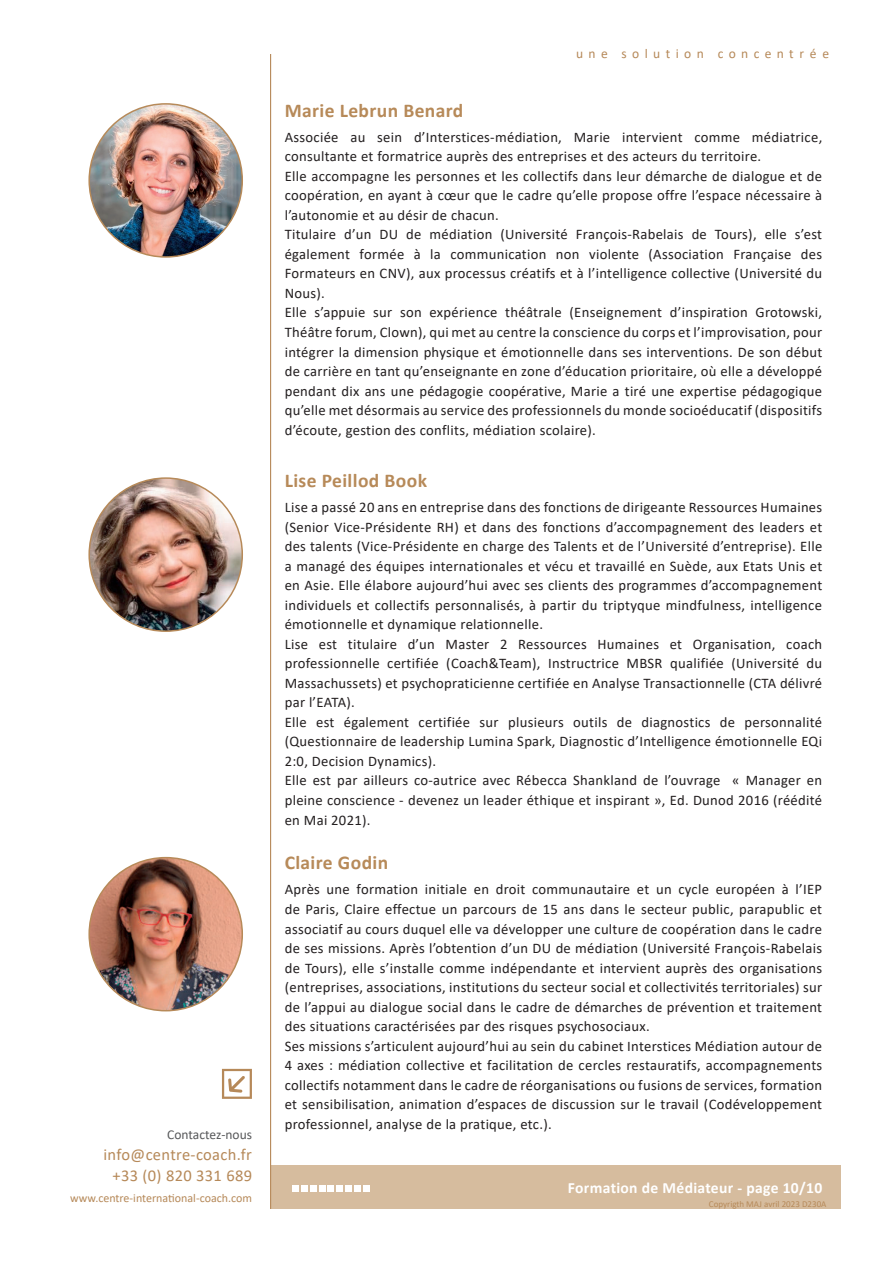
<style>
.page{position:relative;width:893px;height:1263px;background:#fff}
.page>*{position:absolute;margin:0;border:0;box-sizing:border-box;transform-origin:0 0}
.t1{font:700 19.5px "Calibri";letter-spacing:.02em;color:#b78a59}
.t2{font:16.5px/21px "Calibri";letter-spacing:.02em;color:#b68959;text-align:center}
.t3{font:700 15.6px "Calibri";letter-spacing:.02em;color:#fff}
.t4{font:14.7px/19.5px "Calibri";letter-spacing:.02em;color:#231f20}
.t5{font:13.5px "Calibri";letter-spacing:.4em;color:#b68959}
.t6{font:13.5px "Calibri";color:#57585a}
.t7{font:12px "Calibri";color:#b68959}
.t8{font:9px "Calibri";color:#b68959}
</style>
<div class="page">
<div style="left:271px;top:1166px;width:569px;height:43px;background:#d6bc9e"></div>
<div style="left:363px;top:1185px;width:7px;height:7px;background:#fff"></div>
<div style="left:354px;top:1185px;width:7px;height:7px;background:#fff"></div>
<div style="left:346px;top:1185px;width:6px;height:7px;background:#fff"></div>
<div style="left:337px;top:1185px;width:6px;height:7px;background:#fff"></div>
<div style="left:328px;top:1185px;width:6px;height:7px;background:#fff"></div>
<div style="left:319px;top:1185px;width:6px;height:7px;background:#fff"></div>
<div style="left:310px;top:1185px;width:6px;height:7px;background:#fff"></div>
<div style="left:301px;top:1185px;width:6px;height:7px;background:#fff"></div>
<div style="left:292px;top:1185px;width:7px;height:7px;background:#fff"></div>
<hr style="left:270px;top:54px;width:1px;height:1155px;background:#b68959">
<svg style="left:222px;top:1069px;width:30px;height:30px"></svg>
<img style="left:89px;top:858px;width:153px;height:153px;border-radius:50%">
<img style="left:89px;top:478px;width:153px;height:153px;border-radius:50%">
<img style="left:89px;top:104px;width:153px;height:153px;border-radius:50%">
<p class="t6" style="left:167px;top:1125px;width:86px">Contactez-nous</p>
<p class="t2" style="left:104px;top:1143px;width:150px">info@centre-coach.fr +33 (0) 820 331 689</p>
<p class="t7" style="left:70px;top:1189px;width:183px">www.centre-international-coach.com</p>
<p class="t5" style="left:576px;top:44px;width:255px">une solution concentrée</p>
<h1 class="t1" style="left:285px;top:96px;width:180px">Marie Lebrun Benard</h1>
<p class="t4" style="left:285px;top:127px;width:539px">Associée au sein d’Interstices-médiation, Marie intervient comme médiatrice, consultante et formatrice auprès des entreprises et des acteurs du territoire.<br>Elle accompagne les personnes et les collectifs dans leur démarche de dialogue et de coopération, en ayant à cœur que le cadre qu’elle propose offre l’espace nécessaire à l’autonomie et au désir de chacun.<br>Titulaire d’un DU de médiation (Université François-Rabelais de Tours), elle s’est également formée à la communication non violente (Association Française des Formateurs en CNV), aux processus créatifs et à l’intelligence collective (Université du Nous).<br>Elle s’appuie sur son expérience théâtrale (Enseignement d’inspiration Grotowski, Théâtre forum, Clown), qui met au centre la conscience du corps et l’improvisation, pour intégrer la dimension physique et émotionnelle dans ses interventions. De son début de carrière en tant qu’enseignante en zone d’éducation prioritaire, où elle a développé pendant dix ans une pédagogie coopérative, Marie a tiré une expertise pédagogique qu’elle met désormais au service des professionnels du monde socioéducatif (dispositifs d’écoute, gestion des conflits, médiation scolaire).</p>
<h1 class="t1" style="left:285px;top:467px;width:144px">Lise Peillod Book</h1>
<p class="t4" style="left:285px;top:497px;width:539px">Lise a passé 20 ans en entreprise dans des fonctions de dirigeante Ressources Humaines (Senior Vice-Présidente RH) et dans des fonctions d’accompagnement des leaders et des talents (Vice-Présidente en charge des Talents et de l’Université d’entreprise). Elle a managé des équipes internationales et vécu et travaillé en Suède, aux Etats Unis et en Asie. Elle élabore aujourd’hui avec ses clients des programmes d’accompagnement individuels et collectifs personnalisés, à partir du triptyque mindfulness, intelligence émotionnelle et dynamique relationnelle.<br>Lise est titulaire d’un Master 2 Ressources Humaines et Organisation, coach professionnelle certifiée (Coach&amp;Team), Instructrice MBSR qualifiée (Université du Massachussets) et psychopraticienne certifiée en Analyse Transactionnelle (CTA délivré par l’EATA).<br>Elle est également certifiée sur plusieurs outils de diagnostics de personnalité (Questionnaire de leadership Lumina Spark, Diagnostic d’Intelligence émotionnelle EQi 2:0, Decision Dynamics).<br>Elle est par ailleurs co-autrice avec Rébecca Shankland de l’ouvrage « Manager en pleine conscience - devenez un leader éthique et inspirant », Ed. Dunod 2016 (réédité en Mai 2021).</p>
<h1 class="t1" style="left:285px;top:849px;width:105px">Claire Godin</h1>
<p class="t4" style="left:285px;top:879px;width:539px">Après une formation initiale en droit communautaire et un cycle européen à l’IEP de Paris, Claire effectue un parcours de 15 ans dans le secteur public, parapublic et associatif au cours duquel elle va développer une culture de coopération dans le cadre de ses missions. Après l’obtention d’un DU de médiation (Université François-Rabelais de Tours), elle s’installe comme indépendante et intervient auprès des organisations (entreprises, associations, institutions du secteur social et collectivités territoriales) sur de l’appui au dialogue social dans le cadre de démarches de prévention et traitement des situations caractérisées par des risques psychosociaux.<br>Ses missions s’articulent aujourd’hui au sein du cabinet Interstices Médiation autour de 4 axes : médiation collective et facilitation de cercles restauratifs, accompagnements collectifs notamment dans le cadre de réorganisations ou fusions de services, formation et sensibilisation, animation d’espaces de discussion sur le travail (Codéveloppement professionnel, analyse de la pratique, etc.).</p>
<p class="t3" style="left:568px;top:1177px;width:256px">Formation de Médiateur - page 10/10</p>
<p class="t8" style="left:709px;top:1198px;width:119px">Copyrigth MAJ avril 2023 D230A</p>
</div>
